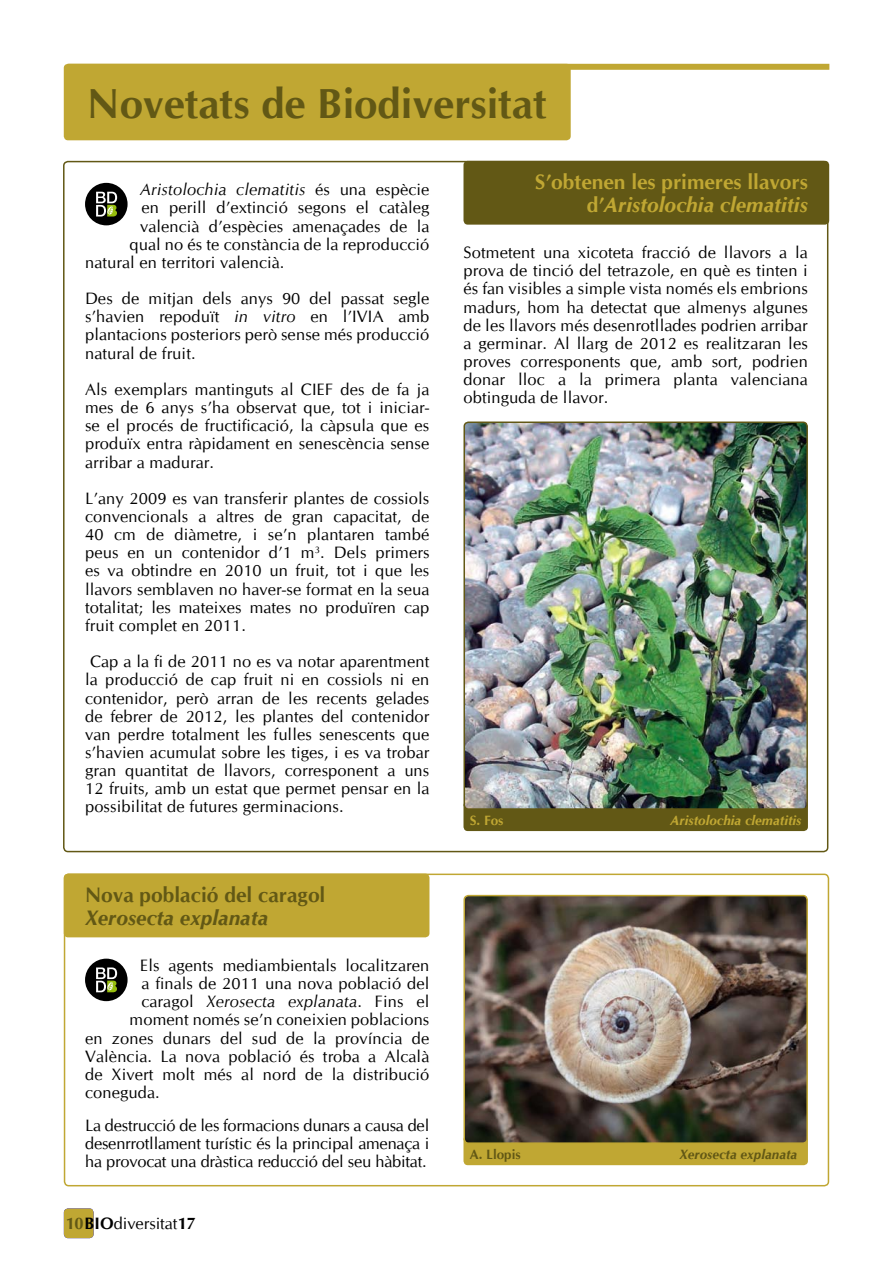
<style>
.page{position:relative;width:893px;height:1263px;background:#fff}
.page>*{position:absolute;margin:0;border:0;box-sizing:border-box;transform-origin:0 0}
.t1{font:700 42px "CG Omega";color:#625815}
.t2{font:700 21px/23.1px "CG Omega";color:#c0a733;text-align:right}
.t3{font:700 21px "CG Omega";color:#625815}
.t4{font:italic 700 21px "CG Omega";color:#625815}
.t5{font:16.5px/18.1px "CG Omega";letter-spacing:.01em;color:#000;text-align:justify}
.t6{font:italic 16.5px "CG Omega";letter-spacing:.01em;color:#000}
.t7{font:italic 700 13.5px "CG Omega";color:#c0a733}
.t8{font:italic 700 13.5px "CG Omega";color:#625815}
.t9{font:700 13.5px "CG Omega";color:#625815}
.t10{font:700 13.5px "CG Omega";color:#c0a733}
.s1{font-style:normal}
.s2{font-style:italic}
.s3{font-weight:700;color:#fff}
.s4{font-weight:700}
</style>
<div class="page">
<div style="left:463px;top:1135px;width:345px;height:30px;background:#c0a733;border-radius:4px"></div>
<div style="left:68px;top:64px;width:761px;height:6px;background:#c0a733"></div>
<div style="left:64px;top:64px;width:507px;height:76px;background:#c0a733;border-radius:4px"></div>
<div style="left:64px;top:1208px;width:30px;height:30px;background:#c0a733;border-radius:4px"></div>
<div style="left:463px;top:161px;width:366px;height:64px;background:#625815;border-radius:4px"></div>
<div style="left:64px;top:873px;width:765px;height:313px;border:2px solid #c0a733;border-radius:4px"></div>
<div style="left:64px;top:873px;width:365px;height:64px;background:#c0a733;border-radius:4px"></div>
<img style="left:466px;top:898px;width:339px;height:243px">
<div style="left:463px;top:895px;width:345px;height:249px;border:2px solid #c0a733;border-radius:4px"></div>
<div style="left:463px;top:801px;width:345px;height:30px;background:#625815;border-radius:4px"></div>
<img style="left:466px;top:424px;width:339px;height:383px">
<div style="left:463px;top:421px;width:345px;height:389px;border:2px solid #625815;border-radius:4px"></div>
<div style="left:85px;top:183px;width:43px;height:42px;background:#000;border-radius:50%"></div>
<svg style="left:96px;top:192px;width:21px;height:25px"></svg>
<div style="left:85px;top:959px;width:43px;height:42px;background:#000;border-radius:50%"></div>
<svg style="left:96px;top:967px;width:21px;height:25px"></svg>
<h1 class="t1" style="left:87px;top:77px;width:461px">Novetats de Biodiversitat</h1>
<p class="t6" style="left:140px;top:179px;width:291px">Aristolochia clematitis <span class="s1">és una espècie</span></p>
<p class="t5" style="left:142px;top:199px;width:289px">en perill d’extinció segons el catàleg</p>
<p class="t5" style="left:140px;top:217px;width:291px">valencià d’espècies amenaçades de la</p>
<p class="t5" style="left:130px;top:235px;width:301px">qual no és te constància de la reproducció</p>
<p class="t5" style="left:85px;top:253px;width:201px">natural en territori valencià.</p>
<p class="t5" style="left:85px;top:290px;width:346px">Des de mitjan dels anys 90 del passat segle s’havien repoduït <span class="s2">in vitro</span> en l’IVIA amb plantacions posteriors però sense més producció natural de fruit.</p>
<p class="t5" style="left:85px;top:380px;width:346px">Als exemplars mantinguts al CIEF des de fa ja mes de 6 anys s’ha observat que, tot i iniciar&shy;se el procés de fructificació, la càpsula que es produïx entra ràpidament en senescència sense arribar a madurar.</p>
<p class="t5" style="left:85px;top:489px;width:346px">L’any 2009 es van transferir plantes de cossiols convencionals a altres de gran capacitat, de 40 cm de diàmetre, i se’n plantaren també peus en un contenidor d’1 m<sup>3</sup>. Dels primers es va obtindre en 2010 un fruit, tot i que les llavors semblaven no haver-se format en la seua totalitat; les mateixes mates no produïren cap fruit complet en 2011.</p>
<p class="t5" style="left:85px;top:653px;width:346px;text-indent:5px">Cap a la fi de 2011 no es va notar aparentment la producció de cap fruit ni en cossiols ni en contenidor, però arran de les recents gelades de febrer de 2012, les plantes del contenidor van perdre totalment les fulles senescents que s’havien acumulat sobre les tiges, i es va trobar gran quantitat de llavors, corresponent a uns 12 fruits, amb un estat que permet pensar en la possibilitat de futures germinacions.</p>
<p class="t3" style="left:85px;top:881px;width:242px">Nova població del caragol</p>
<p class="t4" style="left:85px;top:905px;width:185px">Xerosecta explanata</p>
<p class="t5" style="left:140px;top:956px;width:291px">Els agents mediambientals localitzaren</p>
<p class="t5" style="left:142px;top:974px;width:289px">a finals de 2011 una nova població del</p>
<p class="t6" style="left:142px;top:991px;width:289px"><span class="s1">caragol</span> Xerosecta explanata<span class="s1">. Fins el</span></p>
<p class="t5" style="left:130px;top:1011px;width:301px">moment només se’n coneixien poblacions</p>
<p class="t5" style="left:85px;top:1029px;width:346px">en zones dunars del sud de la província de</p>
<p class="t5" style="left:85px;top:1047px;width:346px">València. La nova població és troba a Alcalà</p>
<p class="t5" style="left:85px;top:1065px;width:346px">de Xivert molt més al nord de la distribució</p>
<p class="t5" style="left:85px;top:1083px;width:76px">coneguda.</p>
<p class="t5" style="left:85px;top:1116px;width:346px">La destrucció de les formacions dunars a causa del desenrrotllament turístic és la principal amenaça i ha provocat una dràstica reducció del seu hàbitat.</p>
<p class="t5" style="left:65px;top:1214px;width:132px"><span class="s3">10</span><span class="s4">BIO</span>diversitat<span class="s4">17</span></p>
<p class="t2" style="left:535px;top:170px;width:274px">S’obtenen les primeres llavors d’<span class="s2">Aristolochia clematitis</span></p>
<p class="t5" style="left:463px;top:244px;width:346px">Sotmetent una xicoteta fracció de llavors a la prova de tinció del tetrazole, en què es tinten i és fan visibles a simple vista només els embrions madurs, hom ha detectat que almenys algunes de les llavors més desenrotllades podrien arribar a germinar. Al llarg de 2012 es realitzaran les proves corresponents que, amb sort, podrien donar lloc a la primera planta valenciana obtinguda de llavor.</p>
<p class="t10" style="left:470px;top:811px;width:35px">S. Fos</p>
<p class="t7" style="left:671px;top:812px;width:132px">Aristolochia clematitis</p>
<p class="t9" style="left:470px;top:1146px;width:52px">A. Llopis</p>
<p class="t8" style="left:679px;top:1146px;width:119px">Xerosecta explanata</p>
</div>
